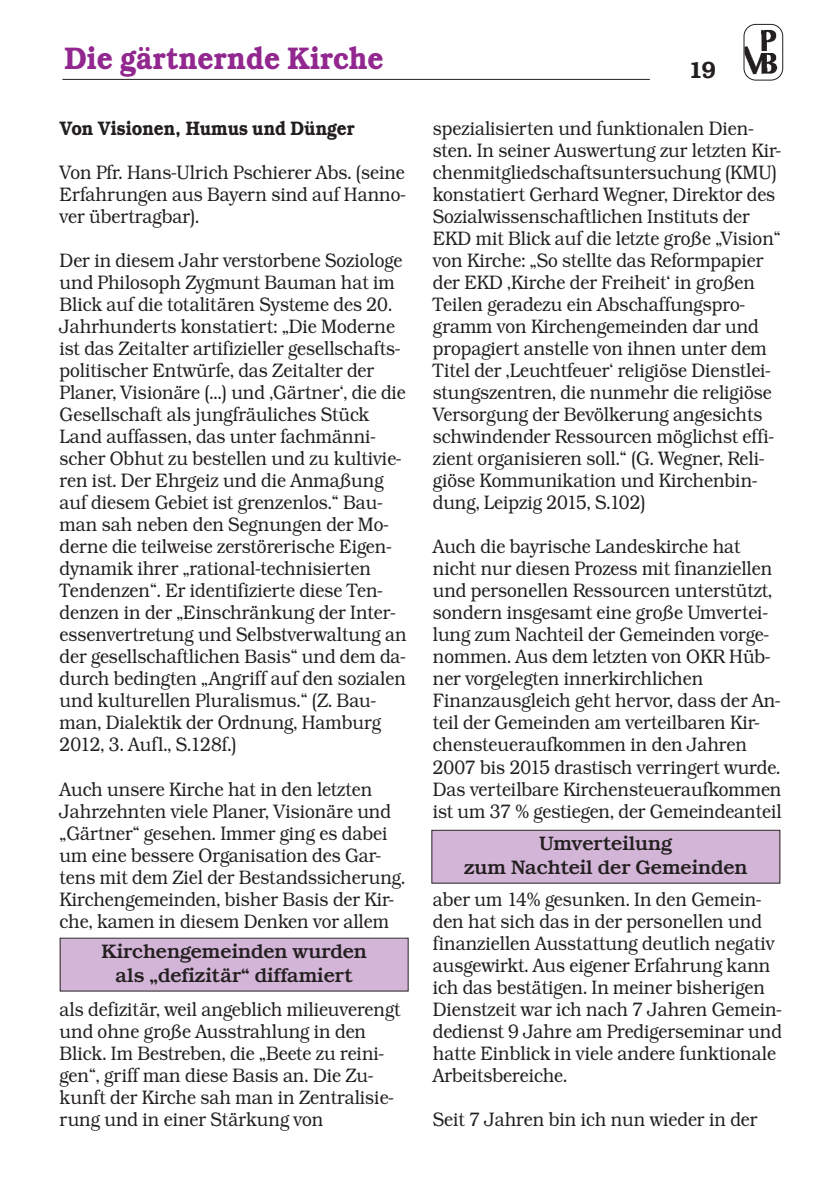
<style>
.page{position:relative;width:840px;height:1191px;background:#fff}
.page>*{position:absolute;margin:0;border:0;box-sizing:border-box;transform-origin:0 0}
.t1{font:600 32px "Bookman Itc T";color:#91278f;scale:.9 1}
.t2{font:600 24px "Bookman Itc T";color:#231f20;scale:.9 1}
.t3{font:300 20px/22px "Bookman Itc T";color:#231f20;scale:.88 1}
.t4{font:500 20px/24px "Bookman Itc T";color:#231f20;text-align:center}
.t5{font:600 20px "Bookman Itc T";color:#231f20;scale:.88 1}
</style>
<div class="page">
<img style="left:746px;top:27px;width:34px;height:52px">
<div style="left:743px;top:24px;width:39px;height:57px;border:2px solid #231f20;border-radius:12px"></div>
<hr style="left:62px;top:79px;width:587px;height:1px;background:#231f20">
<div style="left:61px;top:938px;width:346px;height:52px;background:#d3b5d7"></div>
<div style="left:432px;top:830px;width:347px;height:52px;background:#d3b5d7"></div>
<div style="left:431px;top:829px;width:349px;height:54px;border:1px solid #231f20"></div>
<h1 class="t1" style="left:64px;top:43px;width:356px">Die gärtnernde Kirche</h1>
<p class="t5" style="left:60px;top:119px;width:336px">Von Visionen, Humus und Dünger</p>
<p class="t3" style="left:60px;top:163px;width:394px;text-align:justify">Von Pfr. Hans-Ulrich Pschierer Abs. (seine Erfahrungen aus Bayern sind auf Hanno&shy;ver übertragbar).</p>
<p class="t3" style="left:60px;top:251px;width:396px">Der in diesem Jahr verstorbene Soziologe und Philosoph Zygmunt Bauman hat im Blick auf die totalitären Systeme des 20.<br>Jahrhunderts konstatiert: „Die Moderne ist das Zeitalter artifizieller gesellschafts&shy;politischer Entwürfe, das Zeitalter der Planer, Visionäre (…) und ‚Gärtner‘, die die Gesellschaft als jungfräuliches Stück Land auffassen, das unter fachmänni&shy;scher Obhut zu bestellen und zu kultivie&shy;ren ist. Der Ehrgeiz und die Anmaßung auf diesem Gebiet ist grenzenlos.“ Bau&shy;man sah neben den Segnungen der Mo&shy;derne die teilweise zerstörerische Eigen&shy;dynamik ihrer „rational-technisierten Tendenzen“. Er identifizierte diese Ten&shy;denzen in der „Einschränkung der Inter&shy;essenvertretung und Selbstverwaltung an der gesellschaftlichen Basis“ und dem da&shy;durch bedingten „Angriff auf den sozialen und kulturellen Pluralismus.“ (Z. Bau&shy;man, Dialektik der Ordnung, Hamburg 2012, 3. Aufl., S.128f.)</p>
<p class="t3" style="left:60px;top:779px;width:394px">Auch unsere Kirche hat in den letzten Jahrzehnten viele Planer, Visionäre und „Gärtner“ gesehen. Immer ging es dabei um eine bessere Organisation des Gar&shy;tens mit dem Ziel der Bestandssicherung.<br>Kirchengemeinden, bisher Basis der Kir&shy;che, kamen in diesem Denken vor allem</p>
<p class="t4" style="left:101px;top:940px;width:267px">Kirchengemeinden wurden als „defizitär“ diffamiert</p>
<p class="t3" style="left:60px;top:999px;width:389px">als defizitär, weil angeblich milieuverengt und ohne große Ausstrahlung in den Blick. Im Bestreben, die „Beete zu reini&shy;gen“, griff man diese Basis an. Die Zu&shy;kunft der Kirche sah man in Zentralisie&shy;rung und in einer Stärkung von</p>
<p class="t2" style="left:688px;top:58px;width:32px">19</p>
<p class="t3" style="left:432px;top:119px;width:397px">spezialisierten und funktionalen Dien&shy;sten. In seiner Auswertung zur letzten Kir&shy;chenmitgliedschaftsuntersuchung (KMU) konstatiert Gerhard Wegner, Direktor des Sozialwissenschaftlichen Instituts der EKD mit Blick auf die letzte große „Vision“ von Kirche: „So stellte das Reformpapier der EKD ‚Kirche der Freiheit‘ in großen Teilen geradezu ein Abschaffungspro&shy;gramm von Kirchengemeinden dar und propagiert anstelle von ihnen unter dem Titel der ‚Leuchtfeuer‘ religiöse Dienstlei&shy;stungszentren, die nunmehr die religiöse Versorgung der Bevölkerung angesichts schwindender Ressourcen möglichst effi&shy;zient organisieren soll.“ (G. Wegner, Reli&shy;giöse Kommunikation und Kirchenbin&shy;dung, Leipzig 2015, S.102)</p>
<p class="t3" style="left:432px;top:537px;width:397px">Auch die bayrische Landeskirche hat nicht nur diesen Prozess mit finanziellen und personellen Ressourcen unterstützt, sondern insgesamt eine große Umvertei&shy;lung zum Nachteil der Gemeinden vorge&shy;nommen. Aus dem letzten von OKR Hüb&shy;ner vorgelegten innerkirchlichen Finanzausgleich geht hervor, dass der An&shy;teil der Gemeinden am verteilbaren Kir&shy;chensteueraufkommen in den Jahren 2007 bis 2015 drastisch verringert wurde.<br>Das verteilbare Kirchensteueraufkommen ist um 37 % gestiegen, der Gemeindeanteil</p>
<p class="t4" style="left:464px;top:832px;width:285px">Umverteilung<br>zum Nachteil der Gemeinden</p>
<p class="t3" style="left:432px;top:889px;width:398px">aber um 14% gesunken. In den Gemein&shy;den hat sich das in der personellen und finanziellen Ausstattung deutlich negativ ausgewirkt. Aus eigener Erfahrung kann ich das bestätigen. In meiner bisherigen Dienstzeit war ich nach 7 Jahren Gemein&shy;dedienst 9 Jahre am Predigerseminar und hatte Einblick in viele andere funktionale Arbeitsbereiche.</p>
<p class="t3" style="left:432px;top:1109px;width:370px">Seit 7 Jahren bin ich nun wieder in der</p>
</div>
